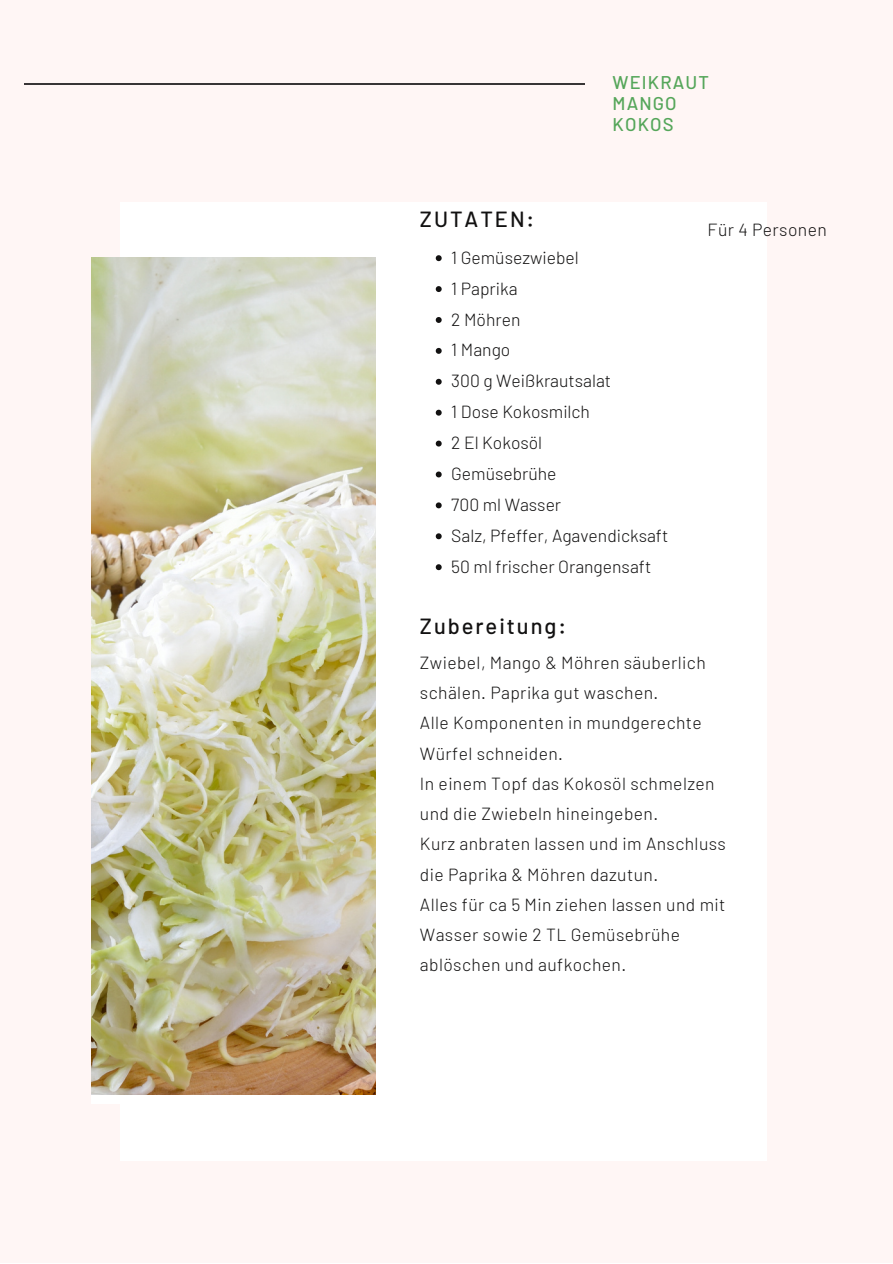
<style>
.page{position:relative;width:893px;height:1264px;background:#fff}
.page>*{position:absolute;margin:0;border:0;box-sizing:border-box;transform-origin:0 0}
.t1{font:500 21.9px "Barlow";letter-spacing:.09em;color:#121111}
.t2{font:500 18.45px "Barlow";letter-spacing:.065em;color:#55a65a}
.t3{font:300 17.55px/30.3px "Barlow";letter-spacing:.025em;color:#121111}
.t4{font:300 17.55px "Barlow";color:#121111}
</style>
<div class="page">
<div style="left:0;top:0;width:892px;height:1262px;background:#fff6f5"></div>
<div style="left:120px;top:202px;width:647px;height:958px;background:#fff"></div>
<svg style="left:435px;top:255px;width:6px;height:6px"></svg>
<svg style="left:435px;top:286px;width:6px;height:6px"></svg>
<svg style="left:435px;top:317px;width:6px;height:6px"></svg>
<svg style="left:435px;top:348px;width:6px;height:6px"></svg>
<svg style="left:435px;top:379px;width:6px;height:6px"></svg>
<svg style="left:435px;top:410px;width:6px;height:5px"></svg>
<svg style="left:435px;top:440px;width:6px;height:6px"></svg>
<svg style="left:435px;top:471px;width:6px;height:6px"></svg>
<svg style="left:435px;top:502px;width:6px;height:6px"></svg>
<svg style="left:435px;top:533px;width:6px;height:6px"></svg>
<svg style="left:435px;top:564px;width:6px;height:6px"></svg>
<div style="left:91px;top:395px;width:293px;height:708px;background:#fff"></div>
<img style="left:91px;top:257px;width:285px;height:837px">
<hr style="left:25px;top:83px;width:559px;height:1px;background:#383536">
<p class="t1" style="left:420px;top:205px;width:116px">ZUTATEN:</p>
<p class="t2" style="left:612px;top:71px;width:98px">WEIKRAUT</p>
<p class="t2" style="left:612px;top:92px;width:66px">MANGO</p>
<p class="t2" style="left:612px;top:113px;width:63px">KOKOS</p>
<p class="t3" style="left:707px;top:213px;width:121px">Für 4 Personen</p>
<p class="t4" style="left:451px;top:246px;width:129px">1 Gemüsezwiebel</p>
<p class="t4" style="left:451px;top:277px;width:68px">1 Paprika</p>
<p class="t3" style="left:451px;top:303px;width:71px">2 Möhren</p>
<p class="t3" style="left:451px;top:334px;width:61px">1 Mango</p>
<p class="t4" style="left:451px;top:370px;width:161px">300 g Weißkrautsalat</p>
<p class="t4" style="left:451px;top:401px;width:140px">1 Dose Kokosmilch</p>
<p class="t4" style="left:451px;top:431px;width:92px">2 El Kokosöl</p>
<p class="t4" style="left:451px;top:462px;width:107px">Gemüsebrühe</p>
<p class="t4" style="left:451px;top:493px;width:111px">700 ml Wasser</p>
<p class="t4" style="left:451px;top:524px;width:218px">Salz, Pfeffer, Agavendicksaft</p>
<p class="t4" style="left:451px;top:555px;width:201px">50 ml frischer Orangensaft</p>
<p class="t1" style="left:420px;top:612px;width:147px">Zubereitung:</p>
<p class="t3" style="left:420px;top:646px;width:287px">Zwiebel, Mango &amp; Möhren säuberlich schälen. Paprika gut waschen.</p>
<p class="t3" style="left:420px;top:707px;width:283px">Alle Komponenten in mundgerechte<br>Würfel schneiden.</p>
<p class="t3" style="left:420px;top:767px;width:296px">In einem Topf das Kokosöl schmelzen und die Zwiebeln hineingeben.</p>
<p class="t3" style="left:420px;top:828px;width:307px">Kurz anbraten lassen und im Anschluss die Paprika &amp; Möhren dazutun.</p>
<p class="t3" style="left:420px;top:888px;width:307px">Alles für ca 5 Min ziehen lassen und mit<br>Wasser sowie 2 TL Gemüsebrühe ablöschen und aufkochen.</p>
</div>
